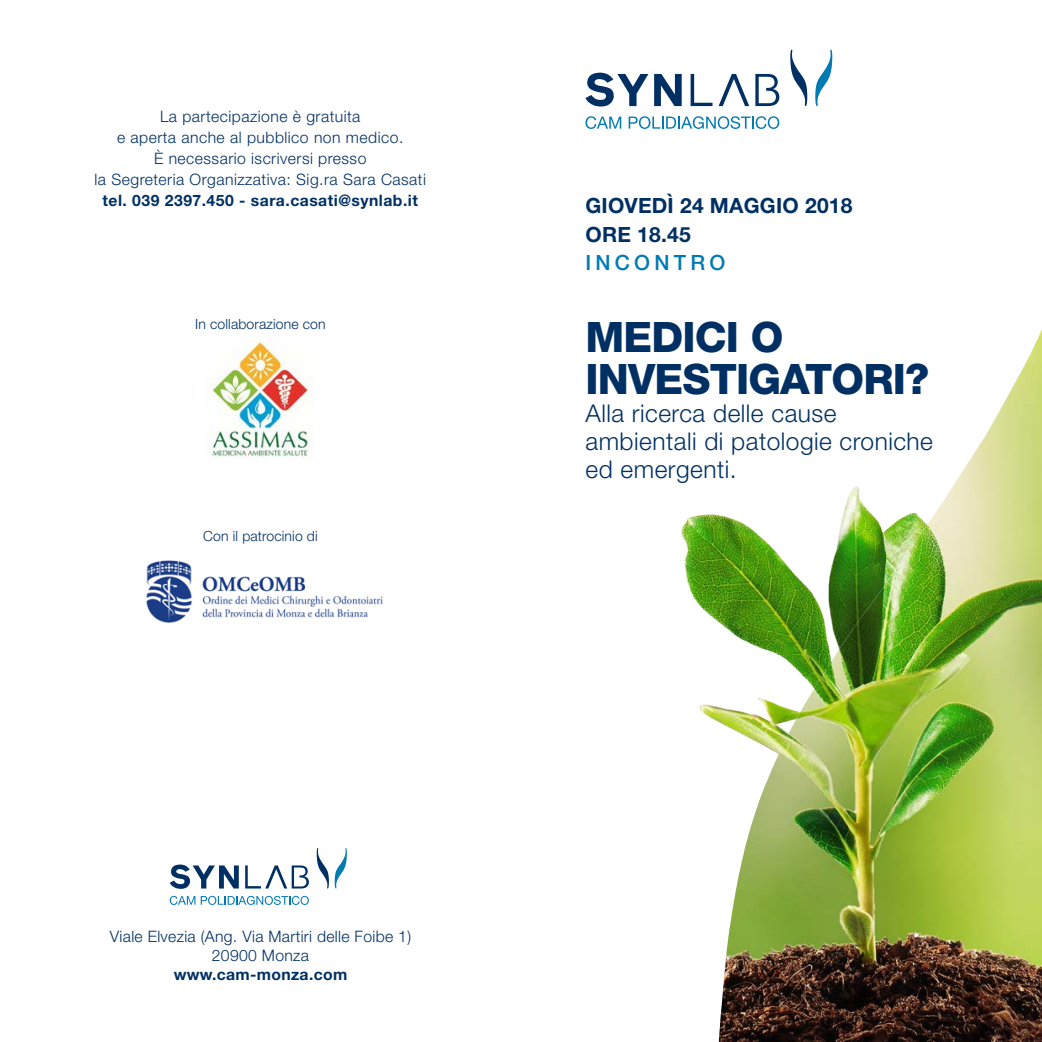
<style>
.page{position:relative;width:1042px;height:1042px;background:#fff}
.page>*{position:absolute;margin:0;border:0;box-sizing:border-box;transform-origin:0 0}
.t1{font:800 42px/42px "Helvetica Neue LT Std";letter-spacing:-.02em;color:#003063}
.t2{font:300 24.5px/28px "Helvetica Neue LT Std";letter-spacing:.02em;color:#003063}
.t3{font:700 21px/28.3px "Helvetica Neue LT Std";letter-spacing:.01em;color:#003063}
.t4{font:500 21px "Helvetica Neue LT Std";letter-spacing:.2em;color:#007ab3}
.t5{font:300 15.75px/21px "Helvetica Neue LT Std";letter-spacing:.03em;color:#003063;text-align:center}
.t6{font:700 15.75px "Helvetica Neue LT Std";letter-spacing:.03em;color:#003063}
.t7{font:300 14px "Helvetica Neue LT Std";letter-spacing:.01em;color:#003063}
</style>
<div class="page">
<svg style="left:335px;top:848px;width:12px;height:40px"></svg>
<svg style="left:317px;top:848px;width:12px;height:40px"></svg>
<svg style="left:170px;top:864px;width:69px;height:25px"></svg>
<svg style="left:245px;top:865px;width:64px;height:23px"></svg>
<svg style="left:170px;top:896px;width:25px;height:9px"></svg>
<svg style="left:201px;top:896px;width:108px;height:9px"></svg>
<img style="left:146px;top:560px;width:237px;height:63px">
<img style="left:209px;top:341px;width:104px;height:117px">
<img style="left:621px;top:49px;width:212px;height:673px">
<svg style="left:718px;top:293px;width:115px;height:749px"></svg>
<img style="left:719px;top:329px;width:323px;height:713px">
<svg style="left:815px;top:50px;width:17px;height:56px"></svg>
<svg style="left:790px;top:50px;width:17px;height:56px"></svg>
<svg style="left:690px;top:74px;width:22px;height:32px"></svg>
<svg style="left:755px;top:74px;width:24px;height:32px"></svg>
<svg style="left:585px;top:72px;width:63px;height:36px"></svg>
<svg style="left:654px;top:74px;width:28px;height:32px"></svg>
<svg style="left:718px;top:74px;width:31px;height:32px"></svg>
<svg style="left:585px;top:116px;width:36px;height:13px"></svg>
<svg style="left:628px;top:116px;width:151px;height:13px"></svg>
<p class="t5" style="left:95px;top:106px;width:333px">La partecipazione è gratuita<br>e aperta anche al pubblico non medico.<br>È necessario iscriversi presso<br>la Segreteria Organizzativa: Sig.ra Sara Casati</p>
<p class="t6" style="left:103px;top:191px;width:317px">tel. 039 2397.450 - sara.casati@synlab.it</p>
<p class="t7" style="left:195px;top:316px;width:132px">In collaborazione con</p>
<p class="t7" style="left:203px;top:527px;width:116px">Con il patrocinio di</p>
<p class="t5" style="left:110px;top:927px;width:303px;line-height:18.9px">Viale Elvezia (Ang. Via Martiri delle Foibe 1)<br>20900 Monza</p>
<p class="t6" style="left:174px;top:964px;width:175px">www.cam-monza.com</p>
<h3 class="t3" style="left:585px;top:191px;width:268px">GIOVEDÌ 24 MAGGIO 2018<br>ORE 18.45</h3>
<h3 class="t4" style="left:585px;top:250px;width:141px">INCONTRO</h3>
<h1 class="t1" style="left:585px;top:316px;width:345px">MEDICI O<br>INVESTIGATORI?</h1>
<h2 class="t2" style="left:585px;top:399px;width:349px">Alla ricerca delle cause ambientali di patologie croniche ed emergenti.</h2>
</div>
